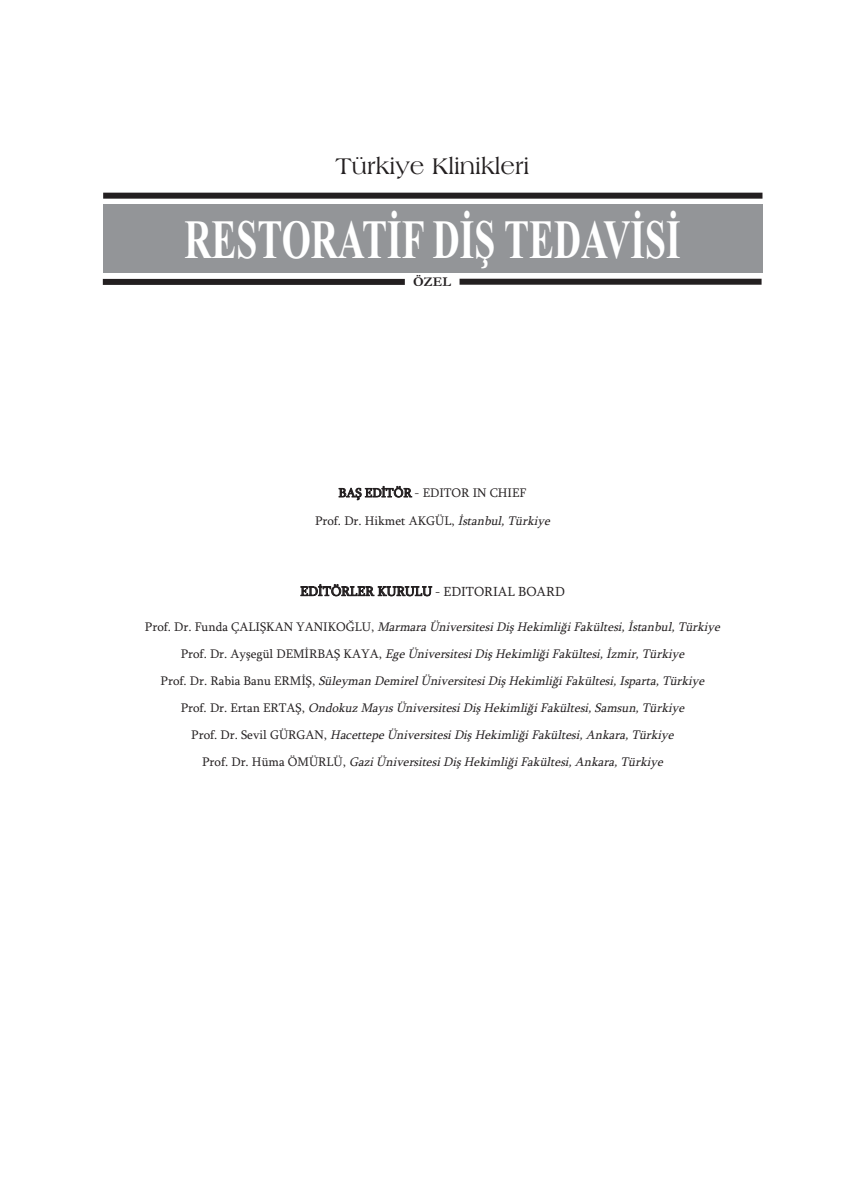
<style>
.page{position:relative;width:865px;height:1197px;background:#fff}
.page>*{position:absolute;margin:0;border:0;box-sizing:border-box;transform-origin:0 0}
.t1{font:700 55.35px "Times New Roman";color:#fff;scale:.68 1}
.t2{font:24px "Americana BT Roman";color:#231f20}
.t3{font:13.5px "Sylfaen";color:#231f20}
.t4{font:700 13.5px "Garamond";color:#231f20}
.t5{font:italic 12.75px/27px "Sylfaen";color:#231f20;text-align:center}
.t6{font:12.75px "Sylfaen";color:#231f20}
.s1{font-style:italic}
.s2{font-style:normal}
</style>
<div class="page">
<div style="left:103px;top:204px;width:659px;height:68px;background:#939598"></div>
<div style="left:103px;top:193px;width:659px;height:6px;background:#231f20"></div>
<div style="left:103px;top:279px;width:302px;height:6px;background:#231f20"></div>
<div style="left:459px;top:279px;width:302px;height:6px;background:#231f20"></div>
<h2 class="t2" style="left:335px;top:152px;width:195px">Türkiye Klinikleri</h2>
<h1 class="t1" style="left:184px;top:207px;width:731px">RESTORATİF DİŞ TEDAVİSİ</h1>
<p class="t4" style="left:413px;top:274px;width:39px">ÖZEL</p>
<p class="t6" style="left:338px;top:485px;width:189px">BAŞ EDİTÖR - EDITOR IN CHIEF</p>
<p class="t6" style="left:315px;top:513px;width:240px">Prof. Dr. Hikmet AKGÜL, <span class="s1">İstanbul,Türkiye</span></p>
<p class="t3" style="left:300px;top:583px;width:266px">EDİTÖRLER KURULU - EDITORIAL BOARD</p>
<p class="t5" style="left:145px;top:612px;width:580px"><span class="s2">P r o f . D r . F u n d a Ç A L I Ş K A N Y A N I K O Ğ L U ,</span> Marmara Üniversitesi Diş Hekimliği Fakültesi, İstanbul, Türkiye <span class="s2">P r o f . D r . A y ş e g ü l D E M İ R B A Ş K A Y A ,</span> Ege Üniversitesi Diş Hekimliği Fakültesi, İzmir, Türkiye<br><span class="s2">P r o f . D r . R a b i a B a n u E R M İ Ş ,</span> Süleyman Demirel Üniversitesi Diş Hekimliği Fakültesi, Isparta, Türkiye<br><span class="s2">P r o f . D r . E r t a n E R T A Ş ,</span> Ondokuz Mayıs Üniversitesi Diş Hekimliği Fakültesi, Samsun, Türkiye<br><span class="s2">P r o f . D r . S e v i l G Ü R G A N ,</span> Hacettepe Üniversitesi Diş Hekimliği Fakültesi, Ankara, Türkiye<br><span class="s2">P r o f . D r . H ü m a Ö M Ü R L Ü ,</span> Gazi Üniversitesi Diş Hekimliği Fakültesi, Ankara, Türkiye</p>
</div>
